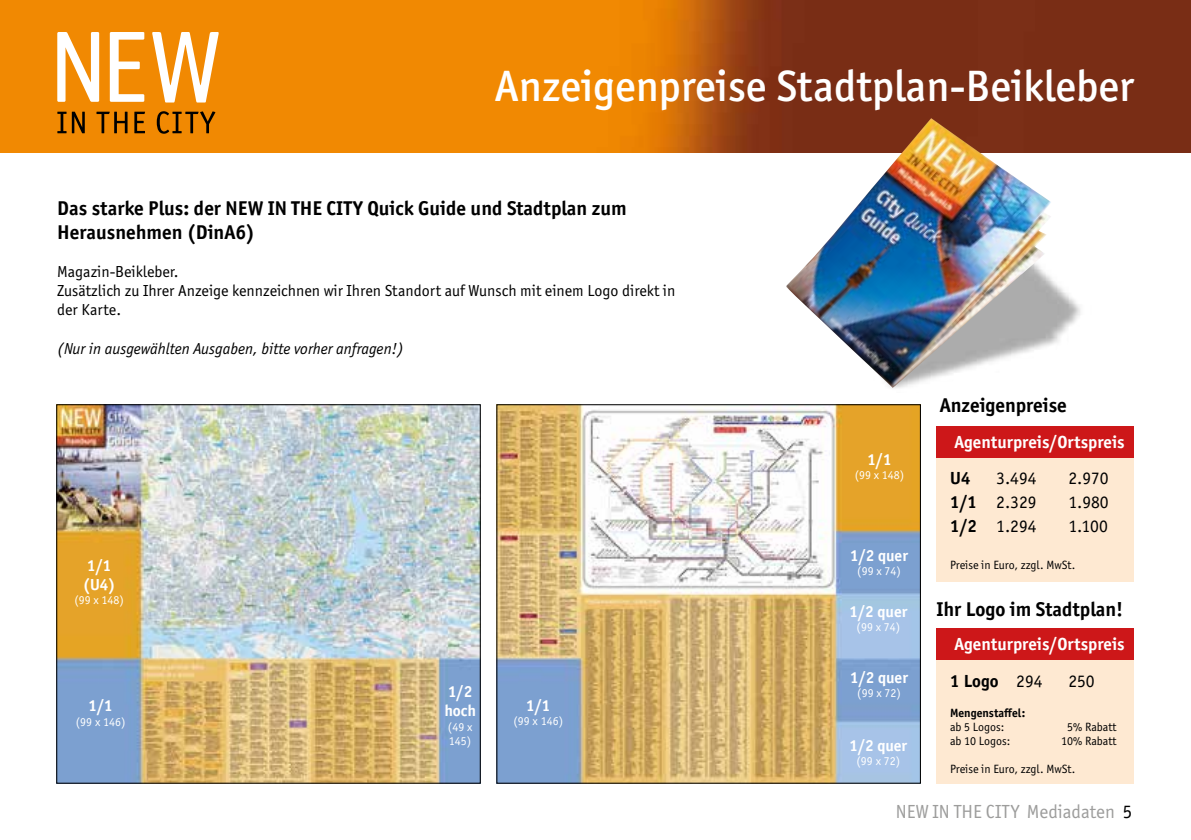
<style>
.page{position:relative;width:1191px;height:840px;background:#fff}
.page>*{position:absolute;margin:0;border:0;box-sizing:border-box;transform-origin:0 0}
.t1{font:500 44px "Officina Sans ITC Pro";color:#fff}
.t2{font:700 20px/24px "Officina Sans ITC Pro";color:#000}
.t3{font:19px "Officina Sans ITC Pro";color:#9d9d9c}
.t4{font:700 17.6px "Officina Sans ITC Pro";color:#fff}
.t5{font:17.6px "Officina Sans ITC Pro";color:#000}
.t6{font:700 17.6px "Officina Sans ITC Pro";color:#000}
.t7{font:16px/19.2px "Officina Sans ITC Pro";color:#000}
.t8{font:700 16px/19.2px "Officina Sans ITC Pro";color:#fff}
.t9{font:italic 16px "Officina Sans ITC Pro";color:#000}
.t10{font:12px "Officina Sans ITC Pro";color:#000}
.t11{font:12px/14.4px "Officina Sans ITC Pro";color:#fff}
.t12{font:700 12px "Officina Sans ITC Pro";color:#000}
.s1{font-weight:700}
.s2{color:#000}
.s3{font-weight:400}
</style>
<div class="page">
<img style="left:0;top:0;width:1191px;height:153px">
<svg style="left:57px;top:112px;width:28px;height:21px"></svg>
<svg style="left:96px;top:112px;width:31px;height:21px"></svg>
<svg style="left:134px;top:112px;width:11px;height:21px"></svg>
<svg style="left:157px;top:111px;width:58px;height:23px"></svg>
<svg style="left:57px;top:32px;width:42px;height:70px"></svg>
<svg style="left:152px;top:32px;width:67px;height:70px"></svg>
<svg style="left:110px;top:32px;width:34px;height:70px"></svg>
<img style="left:58px;top:406px;width:421px;height:375px">
<div style="left:936px;top:426px;width:198px;height:155px;background:#fee9d2"></div>
<div style="left:936px;top:426px;width:198px;height:31px;background:#cd1719"></div>
<img style="left:498px;top:406px;width:421px;height:375px">
<div style="left:936px;top:628px;width:198px;height:155px;background:#fee9d2"></div>
<div style="left:936px;top:628px;width:198px;height:31px;background:#cd1719"></div>
<img style="left:892px;top:278px;width:189px;height:111px">
<img style="left:786px;top:118px;width:265px;height:270px">
<h1 class="t1" style="left:495px;top:59px;width:641px">Anzeigenpreise Stadtplan-Beikleber</h1>
<p class="t2" style="left:57px;top:195px;width:571px">Das starke Plus: der NEW IN THE CITY Quick Guide und Stadtplan zum<br>Herausnehmen (DinA6)</p>
<p class="t7" style="left:57px;top:262px;width:619px">Magazin-Beikleber.<br>Zusätzlich zu Ihrer Anzeige kennzeichnen wir Ihren Standort auf Wunsch mit einem Logo direkt in der Karte.</p>
<p class="t9" style="left:57px;top:339px;width:348px">(Nur in ausgewählten Ausgaben, bitte vorher anfragen!)</p>
<p class="t8" style="left:867px;top:449px;width:26px">1/1</p>
<p class="t11" style="left:854px;top:467px;width:51px">(99 x 148)</p>
<p class="t2" style="left:939px;top:392px;width:129px">Anzeigenpreise</p>
<p class="t4" style="left:954px;top:431px;width:172px">Agenturpreis/Ortspreis</p>
<p class="t6" style="left:950px;top:467px;width:22px">U4</p>
<p class="t5" style="left:996px;top:468px;width:42px">3.494</p>
<p class="t5" style="left:1068px;top:468px;width:42px">2.970</p>
<p class="t5" style="left:950px;top:492px;width:88px"><span class="s1">1/1</span> 2.329</p>
<p class="t5" style="left:1068px;top:492px;width:42px">1.980</p>
<p class="t5" style="left:950px;top:516px;width:88px"><span class="s1">1/2</span> 1.294</p>
<p class="t5" style="left:1068px;top:516px;width:41px">1.100</p>
<p class="t8" style="left:850px;top:545px;width:59px">1/2 quer</p>
<p class="t11" style="left:857px;top:563px;width:45px">(99 x 74)</p>
<p class="t8" style="left:87px;top:555px;width:26px">1/1</p>
<p class="t10" style="left:950px;top:557px;width:127px">Preise in Euro, zzgl. MwSt.</p>
<p class="t8" style="left:83px;top:574px;width:34px">(U4)</p>
<p class="t11" style="left:74px;top:592px;width:51px">(99 x 148)</p>
<p class="t2" style="left:936px;top:596px;width:188px">Ihr Logo im Stadtplan!</p>
<p class="t4" style="left:954px;top:633px;width:172px">Agenturpreis/Ortspreis</p>
<p class="t8" style="left:849px;top:601px;width:59px">1/2 quer</p>
<p class="t11" style="left:856px;top:619px;width:45px">(99 x 74)</p>
<p class="t8" style="left:88px;top:695px;width:26px">1/1</p>
<p class="t11" style="left:76px;top:713px;width:51px">(99 x 146)</p>
<p class="t8" style="left:444px;top:681px;width:33px">1/2 hoch</p>
<p class="t11" style="left:448px;top:718px;width:26px">(49 x<br>145)</p>
<p class="t8" style="left:526px;top:695px;width:26px">1/1</p>
<p class="t11" style="left:513px;top:713px;width:51px">(99 x 146)</p>
<p class="t8" style="left:850px;top:667px;width:59px">1/2 quer</p>
<p class="t11" style="left:857px;top:685px;width:45px">(99 x 72)</p>
<p class="t8" style="left:849px;top:735px;width:59px">1/2 quer</p>
<p class="t11" style="left:856px;top:753px;width:45px">(99 x 72)</p>
<p class="t3" style="left:896px;top:800px;width:238px">NEW IN THE CITY Mediadaten <span class="s2">5</span></p>
<p class="t6" style="left:950px;top:669px;width:94px">1 Logo <span class="s3">294</span></p>
<p class="t5" style="left:1068px;top:669px;width:28px">250</p>
<p class="t12" style="left:950px;top:704px;width:77px">Mengenstaffel:</p>
<p class="t10" style="left:950px;top:719px;width:56px">ab 5 Logos:</p>
<p class="t10" style="left:1067px;top:719px;width:51px">5% Rabatt</p>
<p class="t10" style="left:950px;top:733px;width:62px">ab 10 Logos:</p>
<p class="t10" style="left:1061px;top:733px;width:57px">10% Rabatt</p>
<p class="t10" style="left:950px;top:761px;width:127px">Preise in Euro, zzgl. MwSt.</p>
</div>
